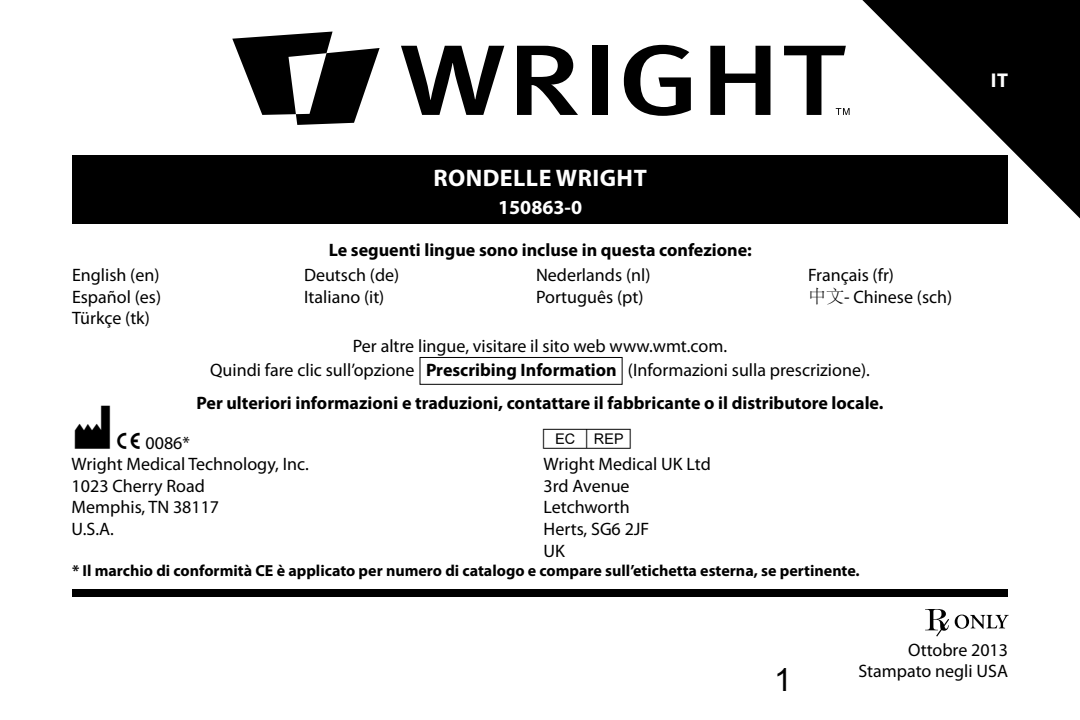
<style>
.page{position:relative;width:1080px;height:720px;background:#fff}
.page>*{position:absolute;margin:0;border:0;box-sizing:border-box;transform-origin:0 0}
.t1{font:48px "mdd en 980";color:#000}
.t2{font:32px "Arial";color:#000}
.t3{font:700 24px "Myriad Pro";letter-spacing:.02em;color:#fff}
.t4{font:700 20px "Myriad Pro";color:#fff}
.t5{font:18px/21.6px "Myriad Pro";color:#000;text-align:right}
.t6{font:700 18px "Myriad Pro";color:#000}
.t7{font:700 16px "Myriad Pro";color:#000}
.s1{font-family:"ST Song Std Light Acro"}
.s2{font-weight:700}
.s3{font-family:"mdd en 980"}
</style>
<div class="page">
<div style="left:72px;top:156px;width:936px;height:68px;background:#000"></div>
<svg style="left:925px;top:609px;width:24px;height:28px"></svg>
<svg style="left:955px;top:615px;width:54px;height:14px"></svg>
<div style="left:72px;top:590px;width:936px;height:7px;background:#000"></div>
<svg style="left:862px;top:0;width:218px;height:218px;fill:#000"></svg>
<div style="left:420px;top:357px;width:203px;height:28px;border:1px solid #000"></div>
<svg style="left:401px;top:46px;width:103px;height:69px"></svg>
<svg style="left:517px;top:46px;width:61px;height:69px"></svg>
<div style="left:592px;top:46px;width:15px;height:69px;background:#000"></div>
<svg style="left:624px;top:45px;width:67px;height:71px"></svg>
<svg style="left:710px;top:46px;width:60px;height:69px"></svg>
<svg style="left:232px;top:32px;width:148px;height:93px"></svg>
<svg style="left:784px;top:46px;width:66px;height:69px"></svg>
<h3 class="t3" style="left:433px;top:162px;width:215px">RONDELLE WRIGHT</h3>
<p class="t4" style="left:498px;top:194px;width:86px">150863-0</p>
<p class="t6" style="left:329px;top:238px;width:425px">Le seguenti lingue sono incluse in questa confezione:</p>
<p class="t5" style="left:72px;top:264px;width:89px">English (en)</p>
<p class="t5" style="left:304px;top:264px;width:97px">Deutsch (de)</p>
<p class="t5" style="left:536px;top:264px;width:116px">Nederlands (nl)</p>
<p class="t5" style="left:808px;top:264px;width:88px">Français (fr)</p>
<p class="t5" style="left:72px;top:286px;width:91px">Español (es)</p>
<p class="t5" style="left:304px;top:286px;width:82px">Italiano (it)</p>
<p class="t5" style="left:536px;top:286px;width:109px">Português (pt)</p>
<p class="t5" style="left:808px;top:286px;width:146px"><span class="s1">中文</span>- Chinese (sch)</p>
<p class="t5" style="left:72px;top:307px;width:79px">Türkçe (tk)</p>
<p class="t5" style="left:210px;top:334px;width:661px;line-height:24px;text-align:center">Per altre lingue, visitare il sito web www.wmt.com.<br>Quindi fare clic sull’opzione <span class="s2">Prescribing Information</span> (Informazioni sulla prescrizione).</p>
<p class="t6" style="left:196px;top:391px;width:689px">Per ulteriori informazioni e traduzioni, contattare il fabbricante o il distributore locale.</p>
<h1 class="t1" style="left:72px;top:404px;width:41px">M</h1>
<p class="t5" style="left:72px;top:453px;width:239px">Wright Medical Technology, Inc.</p>
<p class="t5" style="left:117px;top:431px;width:75px"><span class="s3">C</span> 0086*</p>
<h1 class="t1" style="left:540px;top:404px;width:99px">P</h1>
<p class="t5" style="left:544px;top:453px;width:169px">Wright Medical UK Ltd</p>
<p class="t5" style="left:72px;top:475px;width:135px">1023 Cherry Road</p>
<p class="t5" style="left:544px;top:475px;width:87px">3rd Avenue</p>
<p class="t5" style="left:72px;top:496px;width:149px">Memphis, TN 38117</p>
<p class="t5" style="left:544px;top:496px;width:88px">Letchworth</p>
<p class="t5" style="left:72px;top:518px;width:44px">U.S.A.</p>
<p class="t5" style="left:544px;top:518px;width:107px;text-align:left">Herts, SG6 2JF<br>UK</p>
<p class="t7" style="left:72px;top:560px;width:789px">* Il marchio di conformità CE è applicato per numero di catalogo e compare sull’etichetta esterna, se pertinente.</p>
<p class="t4" style="left:991px;top:67px;width:19px">IT</p>
<h2 class="t2" style="left:774px;top:659px;width:19px">1</h2>
<p class="t5" style="left:858px;top:638px;width:151px">Ottobre 2013<br>Stampato negli USA</p>
</div>
